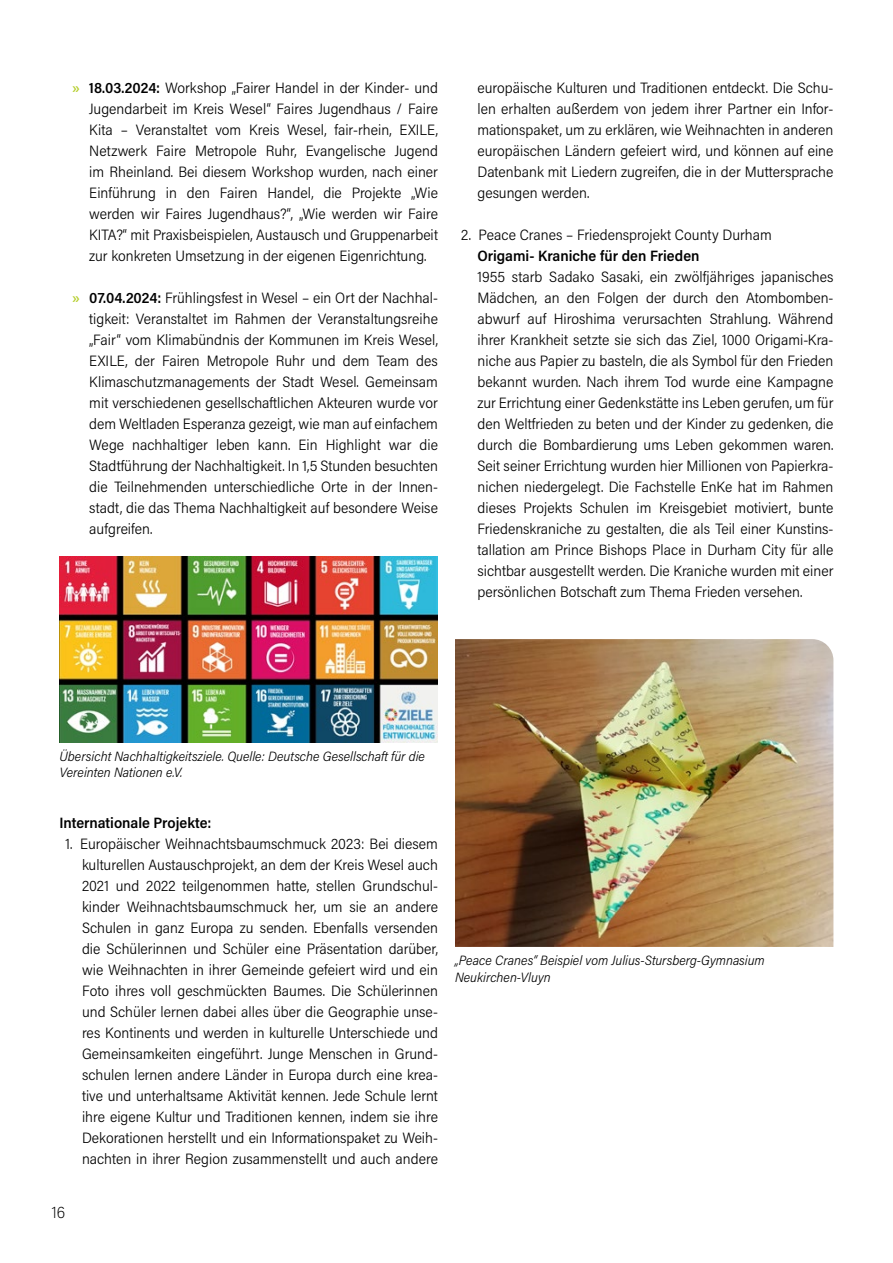
<style>
.page{position:relative;width:893px;height:1263px;background:#fff}
.page>*{position:absolute;margin:0;border:0;box-sizing:border-box;transform-origin:0 0}
.t1{font:200 16.5px "Acumin Pro Semi Cond";color:#000}
.Grundtext{font:300 15px/21px "Acumin Pro Semi Cond";color:#000;text-align:justify}
.Hervorhebung{font:600 15px "Acumin Pro Semi Cond";color:#000}
.Bildunterschrift{font:italic 300 13.5px/16.5px "Acumin Pro Semi Cond";color:#000}
.s1{font-weight:600;color:#b4cd29}
.s2{font-weight:600}
</style>
<div class="page">
<img style="left:60px;top:557px;width:378px;height:185px">
<img style="left:455px;top:639px;width:378px;height:308px">
<p class="Grundtext" style="left:89px;top:77px;width:350px;text-indent:-17px"><span class="s1">»</span> <span class="s2">18.03.2024:</span> Workshop „Fairer Handel in der Kinder- und Jugendarbeit im Kreis Wesel“ Faires Jugendhaus / Faire Kita – Veranstaltet vom Kreis Wesel, fair-rhein, EXILE, Netzwerk Faire Metropole Ruhr, Evangelische Jugend im Rheinland. Bei diesem Workshop wurden, nach einer Einführung in den Fairen Handel, die Projekte „Wie werden wir Faires Jugendhaus?“, „Wie werden wir Faire KITA?“ mit Praxisbeispielen, Austausch und Gruppenarbeit zur konkreten Umsetzung in der eigenen Eigenrichtung.</p>
<p class="Grundtext" style="left:89px;top:287px;width:350px;text-indent:-17px"><span class="s1">»</span> <span class="s2">07.04.2024:</span> Frühlingsfest in Wesel – ein Ort der Nachhal&shy;tigkeit: Veranstaltet im Rahmen der Veranstaltungsreihe „Fair“ vom Klimabündnis der Kommunen im Kreis Wesel, EXILE, der Fairen Metropole Ruhr und dem Team des Klimaschutzmanagements der Stadt Wesel. Gemeinsam mit verschiedenen gesellschaftlichen Akteuren wurde vor dem Weltladen Esperanza gezeigt, wie man auf einfachem Wege nachhaltiger leben kann. Ein Highlight war die Stadtführung der Nachhaltigkeit. In 1,5 Stunden besuchten die Teilnehmenden unterschiedliche Orte in der Innen&shy;stadt, die das Thema Nachhaltigkeit auf besondere Weise aufgreifen.</p>
<p class="Grundtext" style="left:477px;top:77px;width:357px">europäische Kulturen und Traditionen entdeckt. Die Schu&shy;len erhalten außerdem von jedem ihrer Partner ein Infor&shy;mationspaket, um zu erklären, wie Weihnachten in anderen europäischen Ländern gefeiert wird, und können auf eine Datenbank mit Liedern zugreifen, die in der Muttersprache gesungen werden.</p>
<p class="Grundtext" style="left:477px;top:224px;width:296px;text-indent:-16px">2. Peace Cranes – Friedensprojekt County Durham<br><span class="s2">Origami- Kraniche für den Frieden</span></p>
<p class="Grundtext" style="left:477px;top:266px;width:357px">1955 starb Sadako Sasaki, ein zwölfjähriges japanisches Mädchen, an den Folgen der durch den Atombomben&shy;abwurf auf Hiroshima verursachten Strahlung. Während ihrer Krankheit setzte sie sich das Ziel, 1000 Origami-Kra&shy;niche aus Papier zu basteln, die als Symbol für den Frieden bekannt wurden. Nach ihrem Tod wurde eine Kampagne zur Errichtung einer Gedenkstätte ins Leben gerufen, um für den Weltfrieden zu beten und der Kinder zu gedenken, die durch die Bombardierung ums Leben gekommen waren.<br>Seit seiner Errichtung wurden hier Millionen von Papierkra&shy;nichen niedergelegt. Die Fachstelle EnKe hat im Rahmen dieses Projekts Schulen im Kreisgebiet motiviert, bunte Friedenskraniche zu gestalten, die als Teil einer Kunstins&shy;tallation am Prince Bishops Place in Durham City für alle sichtbar ausgestellt werden. Die Kraniche wurden mit einer persönlichen Botschaft zum Thema Frieden versehen.</p>
<p class="Bildunterschrift" style="left:60px;top:747px;width:367px">Übersicht Nachhaltigkeitsziele. Quelle: Deutsche Gesellschaft für die<br>Vereinten Nationen e.V.</p>
<p class="Hervorhebung" style="left:60px;top:812px;width:153px">Internationale Projekte:</p>
<p class="Grundtext" style="left:82px;top:833px;width:357px;text-indent:-16px">1. Europäischer Weihnachtsbaumschmuck 2023: Bei diesem kulturellen Austauschprojekt, an dem der Kreis Wesel auch 2021 und 2022 teilgenommen hatte, stellen Grundschul&shy;kinder Weihnachtsbaumschmuck her, um sie an andere Schulen in ganz Europa zu senden. Ebenfalls versenden die Schülerinnen und Schüler eine Präsentation darüber, wie Weihnachten in ihrer Gemeinde gefeiert wird und ein Foto ihres voll geschmückten Baumes. Die Schülerinnen und Schüler lernen dabei alles über die Geographie unse&shy;res Kontinents und werden in kulturelle Unterschiede und Gemeinsamkeiten eingeführt. Junge Menschen in Grund&shy;schulen lernen andere Länder in Europa durch eine krea&shy;tive und unterhaltsame Aktivität kennen. Jede Schule lernt ihre eigene Kultur und Traditionen kennen, indem sie ihre Dekorationen herstellt und ein Informationspaket zu Weih&shy;nachten in ihrer Region zusammenstellt und auch andere</p>
<p class="t1" style="left:52px;top:1201px;width:15px">16</p>
<p class="Bildunterschrift" style="left:455px;top:952px;width:311px">„Peace Cranes“ Beispiel vom Julius-Stursberg-Gymnasium<br>Neukirchen-Vluyn</p>
</div>
